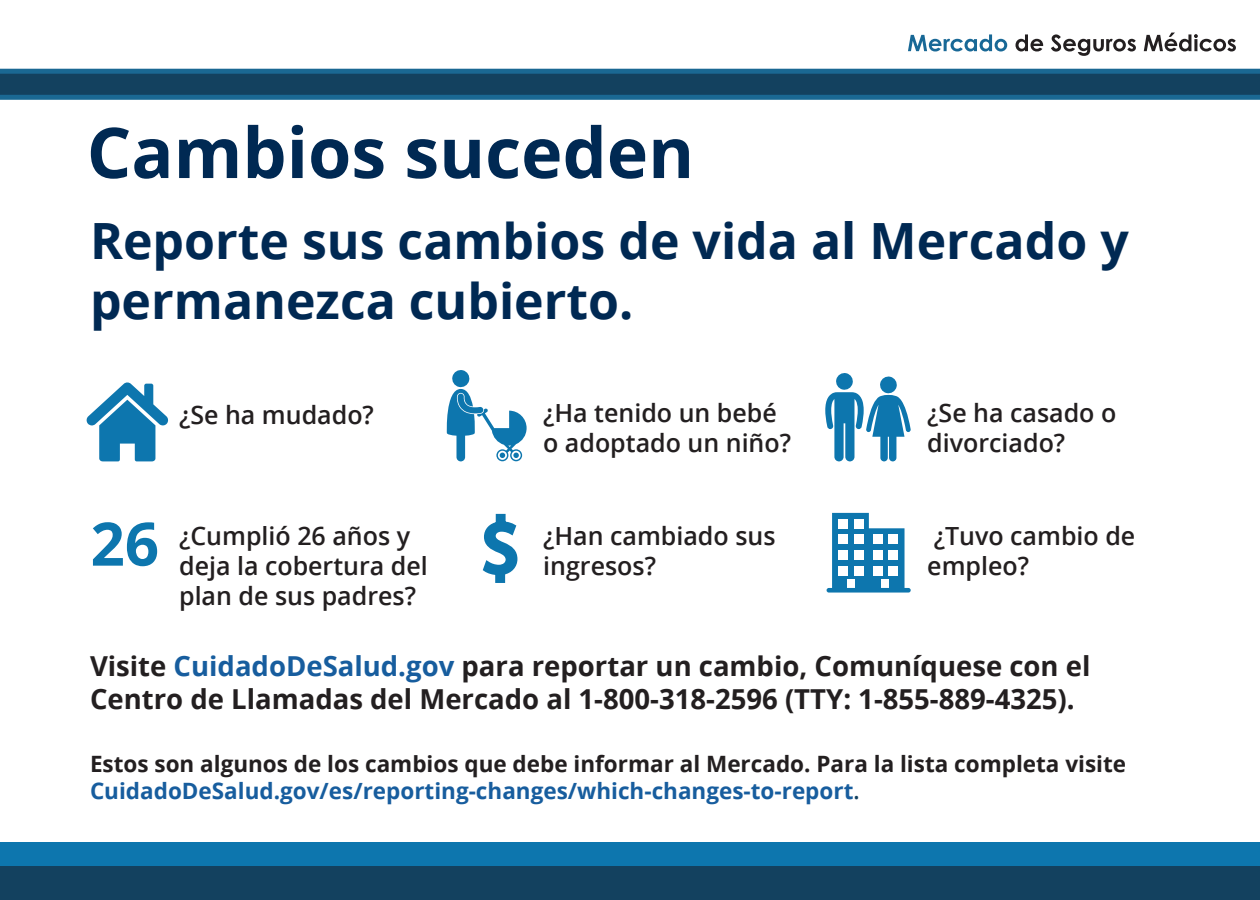
<style>
.page{position:relative;width:1260px;height:900px;background:#fff}
.page>*{position:absolute;margin:0;border:0;box-sizing:border-box;transform-origin:0 0}
.t1{font:700 70px "Open Sans";color:#002953}
.t2{font:700 60px "Open Sans";color:#0d76ae}
.t3{font:700 50px/60px "Open Sans";color:#002953}
.t4{font:700 27.5px/33px "Open Sans";color:#231f20}
.t5{font:600 25px/30px "Open Sans";color:#231f20}
.t6{font:700 22.5px/27px "Open Sans";color:#231f20}
.s1{color:#175d9e}
.s2{font-weight:600;color:#13415f}
</style>
<div class="page">
<div style="left:0;top:671px;width:1260px;height:229px;background:#13415f"></div>
<div style="left:0;top:636px;width:1260px;height:229px;background:#0d76ae"></div>
<div style="left:0;top:84px;width:1260px;height:758px;background:#fff"></div>
<svg style="left:0;top:69px;width:1260px;height:31px;background:#164e70"></svg>
<svg style="left:908px;top:34px;width:99px;height:17px"></svg>
<svg style="left:1016px;top:34px;width:27px;height:17px"></svg>
<svg style="left:1051px;top:34px;width:85px;height:22px"></svg>
<svg style="left:1144px;top:33px;width:92px;height:18px"></svg>
<svg style="left:446px;top:370px;width:81px;height:91px"></svg>
<div style="left:832px;top:513px;width:37px;height:77px;background:#0d76ae;border:2px solid #0d76ae"></div>
<div style="left:868px;top:528px;width:37px;height:62px;background:#0d76ae;border:2px solid #0d76ae"></div>
<div style="left:838px;top:519px;width:10px;height:10px;background:#fff"></div>
<div style="left:854px;top:519px;width:10px;height:10px;background:#fff"></div>
<div style="left:838px;top:534px;width:10px;height:10px;background:#fff"></div>
<div style="left:854px;top:534px;width:10px;height:10px;background:#fff"></div>
<div style="left:873px;top:534px;width:10px;height:10px;background:#fff"></div>
<div style="left:888px;top:534px;width:10px;height:10px;background:#fff"></div>
<div style="left:873px;top:550px;width:10px;height:10px;background:#fff"></div>
<div style="left:888px;top:550px;width:10px;height:10px;background:#fff"></div>
<div style="left:873px;top:566px;width:10px;height:10px;background:#fff"></div>
<div style="left:888px;top:566px;width:10px;height:10px;background:#fff"></div>
<div style="left:838px;top:550px;width:10px;height:10px;background:#fff"></div>
<div style="left:854px;top:550px;width:10px;height:10px;background:#fff"></div>
<div style="left:838px;top:566px;width:10px;height:10px;background:#fff"></div>
<div style="left:854px;top:566px;width:10px;height:10px;background:#fff"></div>
<div style="left:847px;top:579px;width:7px;height:9px;background:#fff"></div>
<div style="left:882px;top:579px;width:7px;height:9px;background:#fff"></div>
<div style="left:827px;top:588px;width:84px;height:5px;border:2px solid #0d76ae"></div>
<svg style="left:86px;top:382px;width:83px;height:79px"></svg>
<svg style="left:482px;top:513px;width:36px;height:70px"></svg>
<svg style="left:825px;top:373px;width:86px;height:88px"></svg>
<h1 class="t1" style="left:87px;top:113px;width:609px">Cambios suceden</h1>
<p class="t3" style="left:90px;top:212px;width:1040px">Reporte sus cambios de vida al Mercado y permanezca cubierto.</p>
<p class="t5" style="left:179px;top:401px;width:196px">¿Se ha mudado?</p>
<p class="t5" style="left:543px;top:399px;width:249px">¿Ha tenido un bebé o adoptado un niño?</p>
<p class="t5" style="left:927px;top:398px;width:191px">¿Se ha casado o divorciado?</p>
<p class="t2" style="left:91px;top:510px;width:70px">26</p>
<p class="t5" style="left:179px;top:521px;width:250px">¿Cumplió 26 años y deja la cobertura del plan de sus padres?</p>
<p class="t5" style="left:927px;top:521px;width:210px">¿Tuvo cambio de empleo?</p>
<p class="t5" style="left:543px;top:521px;width:234px">¿Han cambiado sus</p>
<p class="t5" style="left:543px;top:551px;width:114px">ingresos?</p>
<p class="t4" style="left:90px;top:650px;width:1002px">Visite <span class="s1">CuidadoDeSalud.gov</span> para reportar un cambio, Comuníquese con el<br>Centro de Llamadas del Mercado al 1-800-318-2596 (TTY: 1-855-889-4325).</p>
<p class="t6" style="left:90px;top:751px;width:1038px">Estos son algunos de los cambios que debe informar al Mercado. Para la lista completa visite<br><span class="s1">CuidadoDeSalud.gov/es/reporting-changes/which-changes-to-report</span><span class="s2">.</span></p>
</div>
